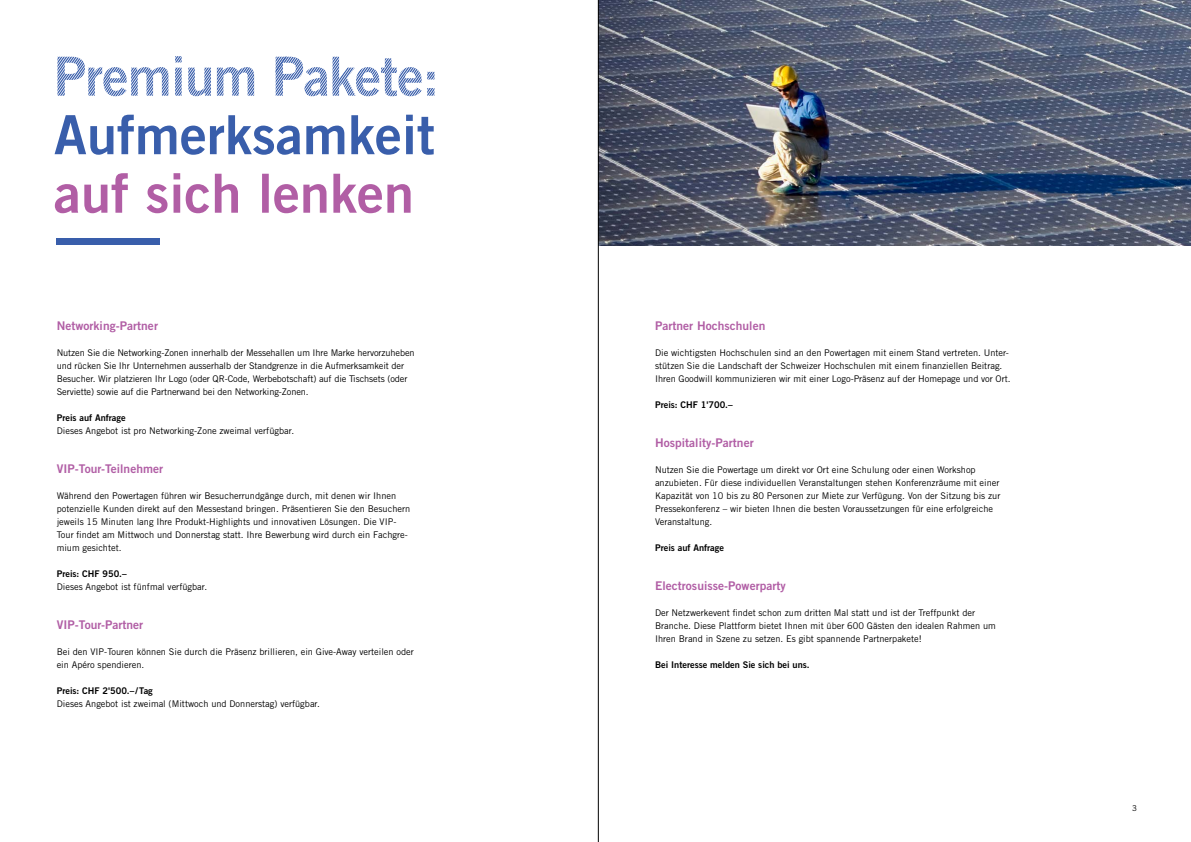
<style>
.page{position:relative;width:1191px;height:842px;background:#fff}
.page>*{position:absolute;margin:0;border:0;box-sizing:border-box;transform-origin:0 0}
.t1{font:12px "Trade Gothic LT Std Bd 2";letter-spacing:.005em;color:#b15ea5}
.t2{font:9.2px/13px "Trade Gothic LT Std";color:#000}
.t3{font:9.2px "Trade Gothic LT Std Bd 2";color:#000}
.t4{font:8px "Trade Gothic LT Std";color:#000}
</style>
<div class="page">
<svg style="left:55px;top:173px;width:355px;height:40px"></svg>
<svg style="left:55px;top:115px;width:379px;height:40px"></svg>
<svg style="left:57px;top:56px;width:364px;height:40px"></svg>
<div style="left:57px;top:239px;width:103px;height:6px;background:#395eab"></div>
<img style="left:599px;top:0;width:592px;height:245px">
<hr style="left:598px;top:0;width:1px;height:842px;background:#000">
<h1 class="t1" style="left:57px;top:318px;width:103px">Networking-Partner</h1>
<p class="t2" style="left:57px;top:346px;width:359px">Nutzen Sie die Networking-Zonen innerhalb der Messehallen um Ihre Marke hervorzuheben und rücken Sie Ihr Unternehmen ausserhalb der Standgrenze in die Aufmerksamkeit der Besucher. Wir platzieren Ihr Logo (oder QR-Code, Werbebotschaft) auf die Tischsets (oder Serviette) sowie auf die Partnerwand bei den Networking-Zonen.</p>
<p class="t3" style="left:57px;top:412px;width:70px">Preis auf Anfrage</p>
<p class="t2" style="left:57px;top:424px;width:239px">Dieses Angebot ist pro Networking-Zone zweimal verfügbar.</p>
<h1 class="t1" style="left:57px;top:461px;width:108px">VIP-Tour-Teilnehmer</h1>
<p class="t2" style="left:57px;top:489px;width:355px">Während den Powertagen führen wir Besucherrundgänge durch, mit denen wir Ihnen potenzielle Kunden direkt auf den Messestand bringen. Präsentieren Sie den Besuchern jeweils 15 Minuten lang Ihre Produkt-Highlights und innovativen Lösungen. Die VIP-Tour findet am Mittwoch und Donnerstag statt. Ihre Bewerbung wird durch ein Fachgre&shy;mium gesichtet.</p>
<p class="t3" style="left:57px;top:568px;width:71px">Preis: CHF 950.–</p>
<p class="t2" style="left:57px;top:580px;width:152px">Dieses Angebot ist fünfmal verfügbar.</p>
<h1 class="t1" style="left:57px;top:617px;width:88px">VIP-Tour-Partner</h1>
<p class="t2" style="left:57px;top:645px;width:359px">Bei den VIP-Touren können Sie durch die Präsenz brillieren, ein Give-Away verteilen oder ein Apéro spendieren.</p>
<p class="t3" style="left:57px;top:685px;width:98px">Preis: CHF 2'500.–/Tag</p>
<p class="t2" style="left:57px;top:697px;width:265px">Dieses Angebot ist zweimal (Mittwoch und Donnerstag) verfügbar.</p>
<h1 class="t1" style="left:655px;top:318px;width:112px">Partner Hochschulen</h1>
<p class="t2" style="left:655px;top:346px;width:357px">Die wichtigsten Hochschulen sind an den Powertagen mit einem Stand vertreten. Unter&shy;stützen Sie die Landschaft der Schweizer Hochschulen mit einem finanziellen Beitrag.<br>Ihren Goodwill kommunizieren wir mit einer Logo-Präsenz auf der Homepage und vor Ort.</p>
<p class="t3" style="left:655px;top:399px;width:79px">Preis: CHF 1'700.–</p>
<h1 class="t1" style="left:655px;top:435px;width:100px">Hospitality-Partner</h1>
<p class="t2" style="left:655px;top:463px;width:347px">Nutzen Sie die Powertage um direkt vor Ort eine Schulung oder einen Workshop anzubieten. Für diese individuellen Veranstaltungen stehen Konferenzräume mit einer Kapazität von 10 bis zu 80 Personen zur Miete zur Verfügung. Von der Sitzung bis zur Pressekonferenz – wir bieten Ihnen die besten Voraussetzungen für eine erfolgreiche Veranstaltung.</p>
<p class="t3" style="left:655px;top:542px;width:70px">Preis auf Anfrage</p>
<h1 class="t1" style="left:655px;top:578px;width:132px">Electrosuisse-Powerparty</h1>
<p class="t2" style="left:655px;top:606px;width:342px">Der Netzwerkevent findet schon zum dritten Mal statt und ist der Treffpunkt der<br>Branche. Diese Plattform bietet Ihnen mit über 600 Gästen den idealen Rahmen um<br>Ihren Brand in Szene zu setzen. Es gibt spannende Partnerpakete!</p>
<p class="t3" style="left:655px;top:659px;width:156px">Bei Interesse melden Sie sich bei uns.</p>
<p class="t4" style="left:1132px;top:803px;width:6px">3</p>
</div>
